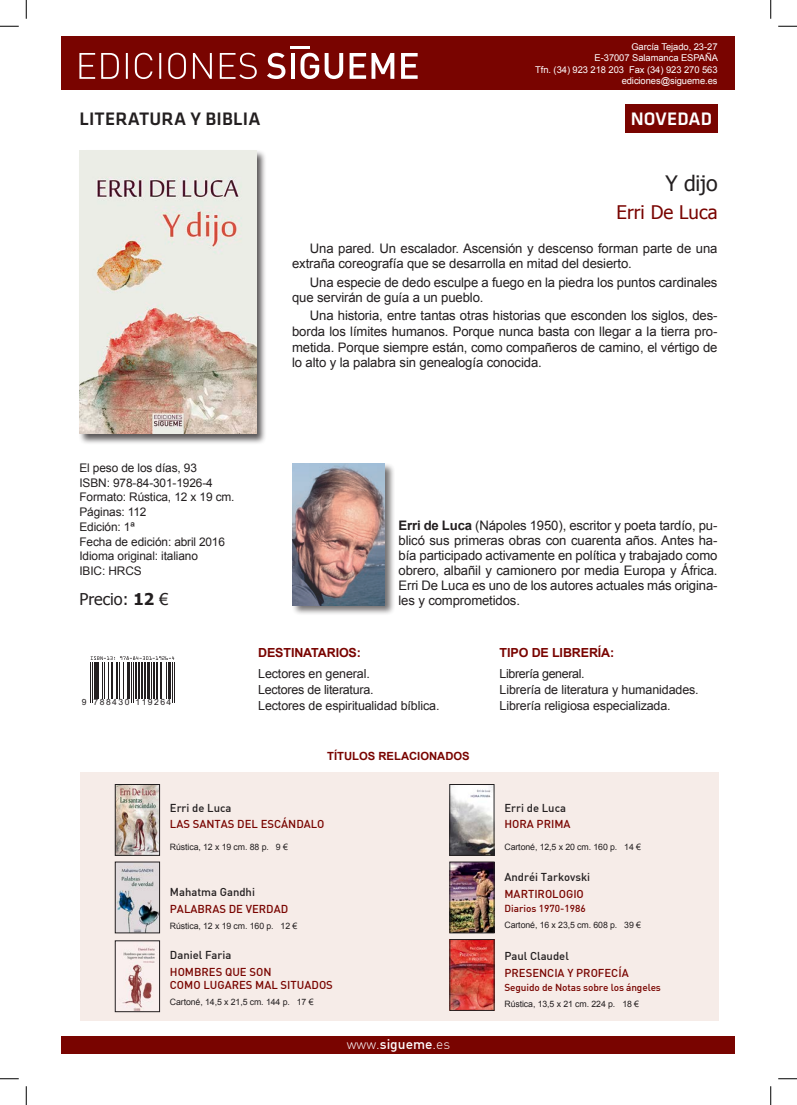
<style>
.page{position:relative;width:797px;height:1105px;background:#fff}
.page>*{position:absolute;margin:0;border:0;box-sizing:border-box;transform-origin:0 0}
.t1{font:21.25px "Tahoma";color:#231f20}
.t2{font:500 18.75px "Klavika";letter-spacing:.01em;color:#231f20}
.t3{font:18.75px "Tahoma";color:#790400}
.t4{font:500 18.75px "Klavika";letter-spacing:.01em;color:#fff}
.t5{font:16.25px "Tahoma";color:#231f20}
.t6{font:300 13.75px "DIN";color:#fff}
.t7{font:13.12px/15px "Arial";letter-spacing:-.01em;color:#231f20;text-align:justify}
.t8{font:12.5px/16.2px "Arial";letter-spacing:-.01em;color:#231f20}
.t9{font:700 12.5px "Arial";letter-spacing:-.01em;color:#790400}
.t10{font:11.88px/14.8px "Arial";letter-spacing:-.01em;color:#231f20}
.t11{font:500 11.25px/13.8px "DIN";color:#790400}
.t12{font:500 11.25px "DIN";color:#231f20}
.t13{font:700 11.25px "Arial";color:#790400}
.t14{font:500 10px "DIN";color:#790400}
.t15{font:9.38px/11.2px "Arial";letter-spacing:-.005em;color:#fff;text-align:right}
.t16{font:8.75px "Arial";letter-spacing:-.01em;color:#231f20}
.t17{font:8.62px "Arial";letter-spacing:.17em;color:#231f20}
.s1{font-weight:700}
.s2{font-weight:500}
</style>
<div class="page">
<div style="left:62px;top:37px;width:673px;height:53px;background:#790400"></div>
<svg style="left:267px;top:53px;width:18px;height:26px"></svg>
<svg style="left:291px;top:46px;width:52px;height:33px"></svg>
<svg style="left:349px;top:53px;width:45px;height:26px"></svg>
<svg style="left:401px;top:53px;width:16px;height:26px"></svg>
<svg style="left:79px;top:53px;width:178px;height:26px"></svg>
<div style="left:62px;top:1036px;width:673px;height:18px;background:#790400"></div>
<div style="left:80px;top:773px;width:638px;height:248px;background:#f6ece8"></div>
<div style="left:625px;top:104px;width:92px;height:29px;background:#790400"></div>
<img style="left:122px;top:948px;width:33px;height:62px">
<div style="left:115px;top:941px;width:45px;height:71px;border:1px solid #231f20"></div>
<div style="left:79px;top:149px;width:188px;height:296px;background:#231f20;opacity:.75"></div>
<img style="left:79px;top:150px;width:177px;height:284px">
<svg style="left:91px;top:656px;width:83px;height:4px"></svg>
<hr style="left:90px;top:662px;width:1px;height:41px;background:#231f20">
<hr style="left:92px;top:662px;width:1px;height:41px;background:#231f20">
<hr style="left:94px;top:662px;width:2px;height:36px;background:#231f20">
<hr style="left:97px;top:662px;width:2px;height:36px;background:#231f20">
<hr style="left:102px;top:662px;width:1px;height:36px;background:#231f20">
<hr style="left:104px;top:662px;width:1px;height:36px;background:#231f20">
<hr style="left:108px;top:662px;width:1px;height:36px;background:#231f20">
<hr style="left:111px;top:662px;width:1px;height:36px;background:#231f20">
<hr style="left:112px;top:662px;width:1px;height:36px;background:#231f20">
<hr style="left:116px;top:662px;width:2px;height:36px;background:#231f20">
<hr style="left:119px;top:662px;width:1px;height:36px;background:#231f20">
<hr style="left:123px;top:662px;width:1px;height:36px;background:#231f20">
<hr style="left:127px;top:662px;width:1px;height:36px;background:#231f20">
<hr style="left:129px;top:662px;width:1px;height:36px;background:#231f20">
<hr style="left:131px;top:662px;width:1px;height:41px;background:#231f20">
<hr style="left:133px;top:662px;width:1px;height:41px;background:#231f20">
<hr style="left:135px;top:662px;width:2px;height:36px;background:#231f20">
<hr style="left:138px;top:662px;width:2px;height:36px;background:#231f20">
<hr style="left:141px;top:662px;width:2px;height:36px;background:#231f20">
<hr style="left:144px;top:662px;width:2px;height:36px;background:#231f20">
<hr style="left:147px;top:662px;width:3px;height:36px;background:#231f20">
<hr style="left:151px;top:662px;width:1px;height:36px;background:#231f20">
<hr style="left:153px;top:662px;width:2px;height:36px;background:#231f20">
<hr style="left:156px;top:662px;width:2px;height:36px;background:#231f20">
<hr style="left:160px;top:662px;width:1px;height:36px;background:#231f20">
<hr style="left:161px;top:662px;width:1px;height:36px;background:#231f20">
<hr style="left:166px;top:662px;width:1px;height:36px;background:#231f20">
<hr style="left:168px;top:662px;width:2px;height:36px;background:#231f20">
<hr style="left:172px;top:662px;width:1px;height:41px;background:#231f20">
<hr style="left:174px;top:662px;width:1px;height:41px;background:#231f20">
<div style="left:291px;top:462px;width:104px;height:154px;background:#231f20;opacity:.75"></div>
<img style="left:292px;top:463px;width:92px;height:142px">
<img style="left:452px;top:941px;width:40px;height:67px">
<img style="left:117px;top:786px;width:41px;height:67px">
<div style="left:115px;top:784px;width:45px;height:71px;border:1px solid #231f20"></div>
<img style="left:117px;top:864px;width:41px;height:67px">
<div style="left:115px;top:862px;width:45px;height:71px;border:1px solid #231f20"></div>
<img style="left:452px;top:864px;width:40px;height:67px">
<div style="left:450px;top:862px;width:44px;height:71px;border:1px solid #231f20"></div>
<img style="left:451px;top:786px;width:41px;height:67px">
<div style="left:449px;top:784px;width:45px;height:71px;border:1px solid #231f20"></div>
<svg style="left:0;top:25px;width:19px;height:2px"></svg>
<svg style="left:778px;top:25px;width:19px;height:2px"></svg>
<svg style="left:0;top:1078px;width:19px;height:1px"></svg>
<svg style="left:778px;top:1078px;width:19px;height:1px"></svg>
<svg style="left:25px;top:0;width:2px;height:19px"></svg>
<svg style="left:25px;top:1086px;width:2px;height:19px"></svg>
<svg style="left:770px;top:0;width:1px;height:19px"></svg>
<svg style="left:770px;top:1086px;width:1px;height:19px"></svg>
<h2 class="t2" style="left:79px;top:109px;width:182px">LITERATURA Y BIBLIA</h2>
<p class="t15" style="left:535px;top:41px;width:184px">García Tejado, 23-27<br>E-37007 Salamanca ESPAÑA<br>Tfn. (34) 923 218 203 Fax (34) 923 270 563 ediciones@sigueme.es</p>
<h2 class="t4" style="left:630px;top:109px;width:83px">NOVEDAD</h2>
<h1 class="t1" style="left:665px;top:169px;width:53px">Y dijo</h1>
<h2 class="t3" style="left:616px;top:200px;width:102px">Erri De Luca</h2>
<p class="t7" style="left:292px;top:240px;width:427px;line-height:15.6px;text-indent:18px">Una pared. Un escalador. Ascensión y descenso forman parte de una extraña coreografía que se desarrolla en mitad del desierto.</p>
<p class="t7" style="left:292px;top:274px;width:427px;line-height:15.6px;text-indent:18px">Una especie de dedo esculpe a fuego en la piedra los puntos cardinales que servirán de guía a un pueblo.</p>
<p class="t7" style="left:292px;top:308px;width:427px;line-height:15.6px;text-indent:18px">Una historia, entre tantas otras historias que esconden los siglos, des&shy;borda los límites humanos. Porque nunca basta con llegar a la tierra pro&shy;metida. Porque siempre están, como compañeros de camino, el vértigo de lo alto y la palabra sin genealogía conocida.</p>
<p class="t10" style="left:79px;top:461px;width:157px">El peso de los días, 93<br>ISBN: 978-84-301-1926-4<br>Formato: Rústica, 12 x 19 cm.<br>Páginas: 112<br>Edición: 1ª<br>Fecha de edición: abril 2016<br>Idioma original: italiano<br>IBIC: HRCS</p>
<p class="t5" style="left:79px;top:588px;width:90px">Precio: <span class="s1">12</span> €</p>
<p class="t7" style="left:398px;top:518px;width:320px"><span class="s1">ERRI DE LUCA</span> (Nápoles 1950), escritor y poeta tardío, pu&shy;blicó sus primeras obras con cuarenta años. Antes ha&shy;bía participado activamente en política y trabajado como obrero, albañil y camionero por media Europa y África.<br>Erri De Luca es uno de los autores actuales más origina&shy;les y comprometidos.</p>
<p class="t17" style="left:82px;top:697px;width:91px">9 788430 119264</p>
<p class="t9" style="left:258px;top:644px;width:9px">DES</p>
<p class="t9" style="left:283px;top:644px;width:44px">TINATARIOS</p>
<p class="t9" style="left:357px;top:644px;width:6px">:</p>
<p class="t8" style="left:258px;top:665px;width:183px">Lectores en general.<br>Lectores de literatura.<br>Lectores de espiritualidad bíblica.</p>
<p class="t13" style="left:327px;top:749px;width:144px">TÍTULOS RELACIONADOS</p>
<p class="t12" style="left:170px;top:800px;width:63px">Erri de Luca</p>
<p class="t16" style="left:170px;top:841px;width:119px">Rústica, 12 x 19 cm. 88 p. 9 €</p>
<p class="t12" style="left:170px;top:885px;width:87px">Mahatma Gandhi</p>
<p class="t11" style="left:170px;top:902px;width:43px">PALABRAS</p>
<p class="t11" style="left:229px;top:902px;width:32px">DE VERDAD</p>
<p class="t16" style="left:170px;top:920px;width:129px">Rústica, 12 x 19 cm. 160 p. 12 €</p>
<p class="t11" style="left:170px;top:817px;width:156px">Las santas del escándalo</p>
<p class="t12" style="left:170px;top:947px;width:63px">Daniel Faria</p>
<p class="t11" style="left:170px;top:964px;width:164px">Hombres que son<br>com o lugares mal situados</p>
<p class="t16" style="left:170px;top:996px;width:145px">Cartoné, 14,5 x 21,5 cm. 144 p. 17 €</p>
<p class="t6" style="left:347px;top:1036px;width:105px">www.<span class="s2">sigueme</span>.es</p>
<p class="t9" style="left:499px;top:644px;width:81px">TIPO DE LIBRERÍA</p>
<p class="t9" style="left:610px;top:644px;width:6px">:</p>
<p class="t8" style="left:499px;top:665px;width:201px">Librería general.<br>Librería de literatura y humanidades.<br>Librería religiosa especializada.</p>
<p class="t12" style="left:504px;top:800px;width:63px">Erri de Luca</p>
<p class="t16" style="left:504px;top:841px;width:138px">Cartoné, 12,5 x 20 cm. 160 p. 14 €</p>
<p class="t12" style="left:504px;top:870px;width:87px">Andréi Tarkovski</p>
<p class="t11" style="left:504px;top:887px;width:81px">Martirologio</p>
<p class="t14" style="left:504px;top:902px;width:83px">Diarios 1970-1986</p>
<p class="t16" style="left:504px;top:919px;width:138px">Cartoné, 16 x 23,5 cm. 608 p. 39 €</p>
<p class="t11" style="left:504px;top:817px;width:16px">HORA</p>
<p class="t11" style="left:536px;top:817px;width:35px">PRI MA</p>
<p class="t12" style="left:504px;top:949px;width:66px">Paul Claudel</p>
<p class="t11" style="left:504px;top:966px;width:126px">Presencia y profecía</p>
<p class="t14" style="left:504px;top:981px;width:158px">Seguido de Notas sobre los ángeles</p>
<p class="t16" style="left:504px;top:998px;width:136px">Rústica, 13,5 x 21 cm. 224 p. 18 €</p>
</div>
